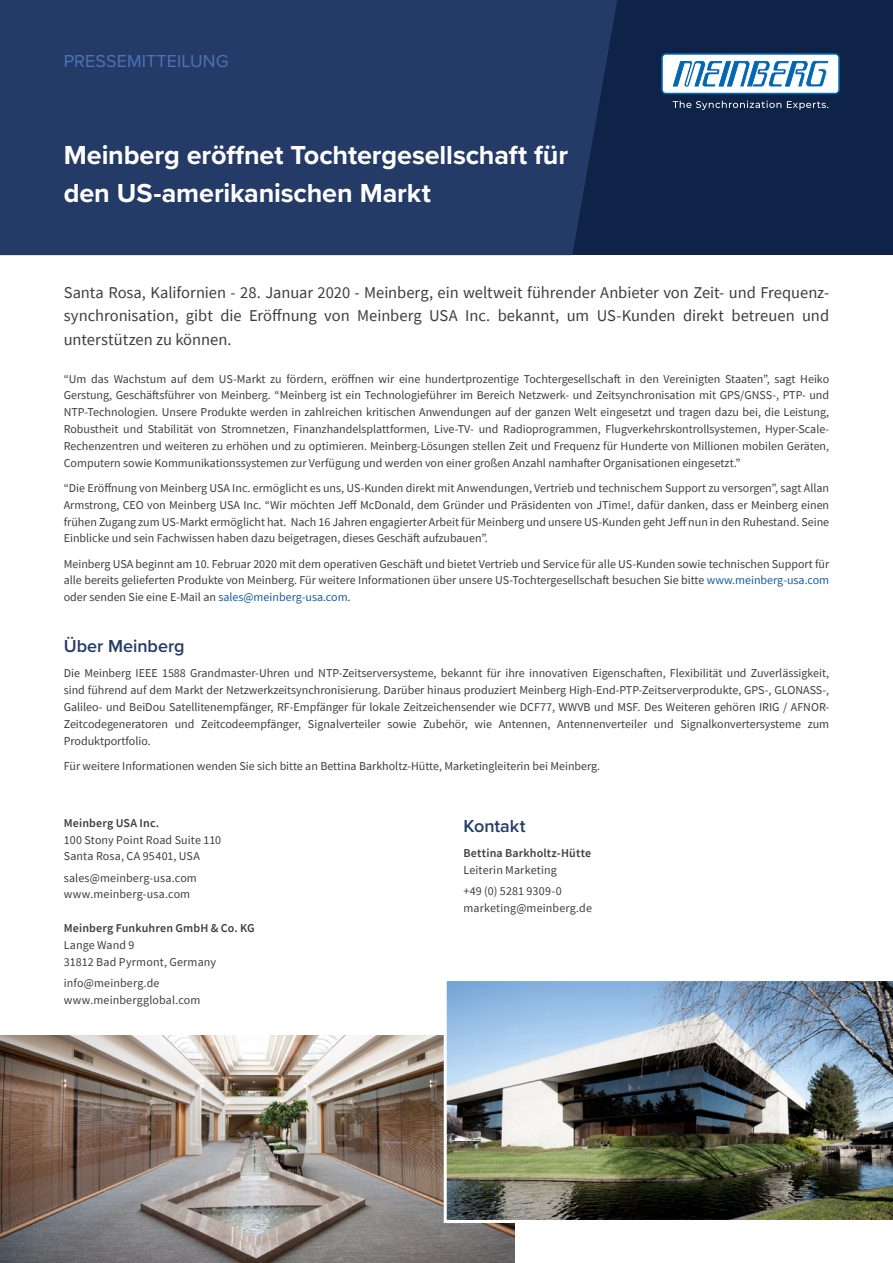
<style>
.page{position:relative;width:893px;height:1263px;background:#fff}
.page>*{position:absolute;margin:0;border:0;box-sizing:border-box;transform-origin:0 0}
._2_3_2_Header__PR_Ti{font:700 27px/37.8px "Proxima Nova";letter-spacing:-.005em;color:#fff}
._5_4_Headline__Secti{font:600 18px "Proxima Nova";color:#243b67}
.t1{font:18px "Proxima Nova";letter-spacing:.005em;color:#4d72b8}
._6_1_Copy__Lead_In{font:16.5px/23.1px "Source Sans Pro";color:#3e3e3f;text-align:justify}
._6_2_Copy{font:12px/16.8px "Source Sans Pro";color:#3e3e3f;text-align:justify}
._6_3_Copy__Contact{font:12px/16.8px "Source Sans Pro";letter-spacing:.01em;color:#3e3e3f}
._6_3_Copy__Contact-2{font:600 12px/16.8px "Source Sans Pro";letter-spacing:.015em;color:#3e3e3f}
.s1{color:#175d9e}
.s2{font-weight:600}
.s3{font-weight:400}
</style>
<div class="page">
<div style="left:0;top:0;width:893px;height:255px;background:#0f2349"></div>
<div style="left:0;top:0;width:617px;height:255px;background:#243b67"></div>
<svg style="left:673px;top:101px;width:108px;height:9px"></svg>
<svg style="left:787px;top:101px;width:41px;height:9px"></svg>
<svg style="left:661px;top:53px;width:179px;height:41px;background:#accce5"></svg>
<img style="left:0;top:1035px;width:514px;height:228px">
<img style="left:444px;top:981px;width:449px;height:242px">
<h2 class="t1" style="left:64px;top:48px;width:166px">PRESSEMITTEILUNG</h2>
<p class="_2_3_2_Header__PR_Ti" style="left:64px;top:136px;width:506px">Meinberg eröffnet Tochtergesellschaft für den US-amerikanischen Markt</p>
<p class="_6_1_Copy__Lead_In" style="left:64px;top:281px;width:767px">Santa Rosa, Kalifornien - 28. Januar 2020 - Meinberg, ein weltweit führender Anbieter von Zeit- und Frequenz&shy;synchronisation, gibt die Eröffnung von Meinberg USA Inc. bekannt, um US-Kunden direkt betreuen und unterstützen zu können.</p>
<p class="_6_2_Copy" style="left:64px;top:370px;width:767px">“Um das Wachstum auf dem US-Markt zu fördern, eröffnen wir eine hundertprozentige Tochtergesellschaft in den Vereinigten Staaten”, sagt Heiko Gerstung, Geschäftsführer von Meinberg. “Meinberg ist ein Technologieführer im Bereich Netzwerk- und Zeitsynchronisation mit GPS/GNSS-, PTP- und NTP-Technologien. Unsere Produkte werden in zahlreichen kritischen Anwendungen auf der ganzen Welt eingesetzt und tragen dazu bei, die Leistung, Robustheit und Stabilität von Stromnetzen, Finanzhandelsplattformen, Live-TV- und Radioprogrammen, Flugverkehrskontrollsystemen, Hyper-Scale-Rechenzentren und weiteren zu erhöhen und zu optimieren. Meinberg-Lösungen stellen Zeit und Frequenz für Hunderte von Millionen mobilen Geräten, Computern sowie Kommunikationssystemen zur Verfügung und werden von einer großen Anzahl namhafter Organisationen eingesetzt.”</p>
<p class="_6_2_Copy" style="left:64px;top:479px;width:767px">“Die Eröffnung von Meinberg USA Inc. ermöglicht es uns, US-Kunden direkt mit Anwendungen, Vertrieb und technischem Support zu versorgen”, sagt Allan Armstrong, CEO von Meinberg USA Inc. “Wir möchten Jeff McDonald, dem Gründer und Präsidenten von JTime!, dafür danken, dass er Meinberg einen frühen Zugang zum US-Markt ermöglicht hat. Nach 16 Jahren engagierter Arbeit für Meinberg und unsere US-Kunden geht Jeff nun in den Ruhestand. Seine Einblicke und sein Fachwissen haben dazu beigetragen, dieses Geschäft aufzubauen”.</p>
<p class="_6_2_Copy" style="left:64px;top:555px;width:767px">Meinberg USA beginnt am 10. Februar 2020 mit dem operativen Geschäft und bietet Vertrieb und Service für alle US-Kunden sowie technischen Support für alle bereits gelieferten Produkte von Meinberg. Für weitere Informationen über unsere US-Tochtergesellschaft besuchen Sie bitte <span class="s1">www.meinberg-usa.com </span>oder senden Sie eine E-Mail an <span class="s1">sales@meinberg-usa.com</span>.</p>
<p class="_5_4_Headline__Secti" style="left:64px;top:632px;width:122px">Über Meinberg</p>
<p class="_6_2_Copy" style="left:64px;top:665px;width:767px">Die Meinberg IEEE 1588 Grandmaster-Uhren und NTP-Zeitserversysteme, bekannt für ihre innovativen Eigenschaften, Flexibilität und Zuverlässigkeit, sind führend auf dem Markt der Netzwerkzeitsynchronisierung. Darüber hinaus produziert Meinberg High-End-PTP-Zeitserverprodukte, GPS-, GLONASS-, Galileo- und BeiDou Satellitenempfänger, RF-Empfänger für lokale Zeitzeichensender wie DCF77, WWVB und MSF. Des Weiteren gehören IRIG / AFNOR-Zeitcodegeneratoren und Zeitcodeempfänger, Signalverteiler sowie Zubehör, wie Antennen, Antennenverteiler und Signalkonvertersysteme zum Produktportfolio.</p>
<p class="_6_2_Copy" style="left:64px;top:757px;width:538px">Für weitere Informationen wenden Sie sich bitte an Bettina Barkholtz-Hütte, Marketingleiterin bei Meinberg.</p>
<p class="_6_3_Copy__Contact" style="left:64px;top:814px;width:159px"><span class="s2">Meinberg USA Inc.<br></span>100 Stony Point Road Suite 110<br>Santa Rosa, CA 95401, USA</p>
<p class="_6_3_Copy__Contact" style="left:64px;top:869px;width:135px">sales@meinberg-usa.com www.meinberg-usa.com</p>
<p class="_6_3_Copy__Contact" style="left:64px;top:920px;width:192px"><span class="s2">Meinberg Funkuhren GmbH &amp; Co. KG<br></span>Lange Wand 9<br>31812 Bad Pyrmont, Germany</p>
<p class="_6_3_Copy__Contact" style="left:64px;top:974px;width:138px">info@meinberg.de www.meinbergglobal.com</p>
<p class="_5_4_Headline__Secti" style="left:463px;top:813px;width:64px">Kontakt</p>
<p class="_6_3_Copy__Contact-2" style="left:463px;top:845px;width:129px">Bettina Barkholtz-Hütte<br><span class="s3">Leiterin Marketing</span></p>
<p class="_6_3_Copy__Contact" style="left:463px;top:883px;width:130px">+49 (0) 5281 9309-0 marketing@meinberg.de</p>
</div>
